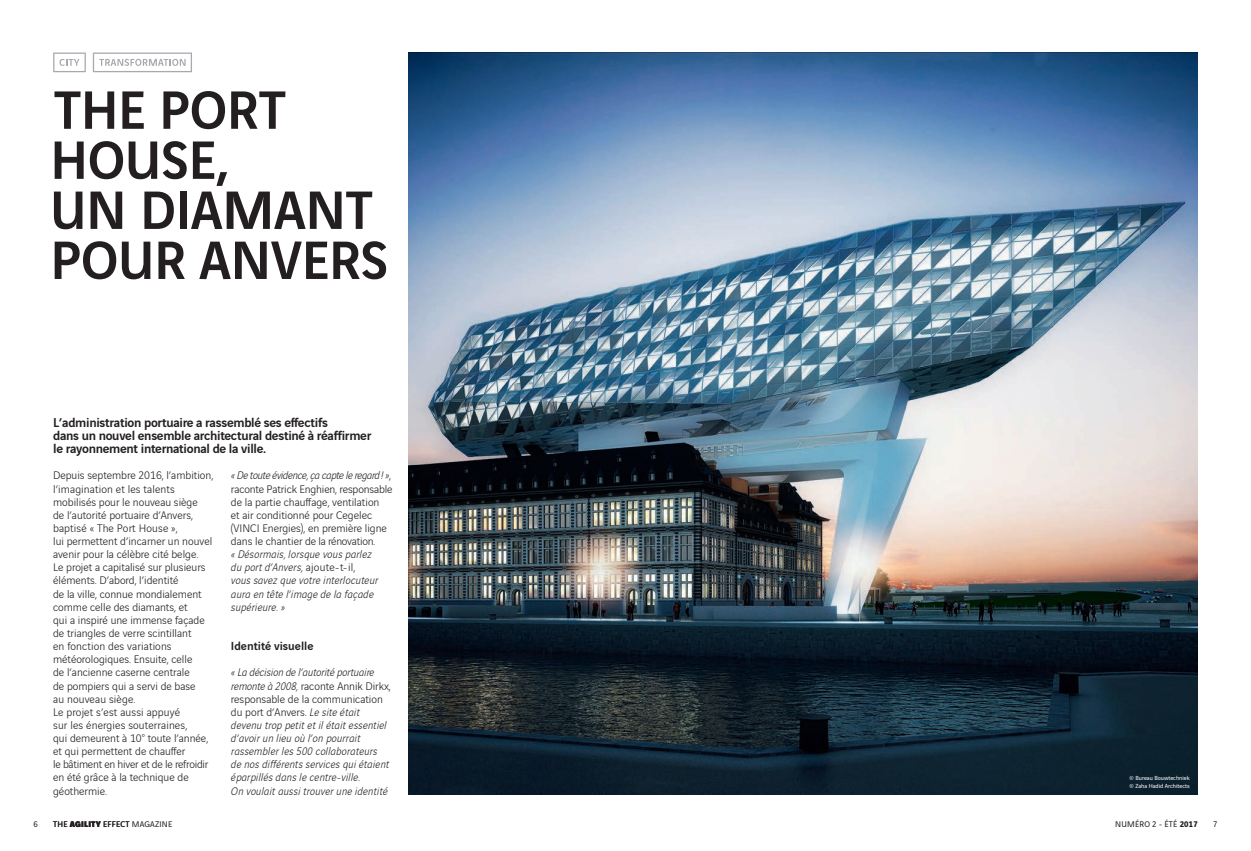
<style>
.page{position:relative;width:1251px;height:851px;background:#fff}
.page>*{position:absolute;margin:0;border:0;box-sizing:border-box;transform-origin:0 0}
.t1{font:500 57.5px/50px "Vinci Sans";letter-spacing:-.005em;color:#231f20}
.t2{font:500 13.75px/13.1px "Vinci Sans";letter-spacing:-.02em;color:#231f20}
.t3{font:500 12.5px "Vinci Sans";color:#231f20}
.t4{font:300 11.75px/13.1px "Vinci Sans";color:#231f20}
.t5{font:italic 300 11.75px/13.1px "Vinci Sans";letter-spacing:.02em;color:#231f20}
.t6{font:8.75px "Vinci Sans";letter-spacing:.02em;color:#231f20}
.t7{font:6.25px/7.5px "Vinci Sans";color:#fff}
.s1{font-style:italic}
.s2{font-style:normal}
.s3{font-weight:900}
.s4{font-weight:700}
</style>
<div class="page">
<svg style="left:53px;top:53px;width:33px;height:19px"></svg>
<svg style="left:93px;top:53px;width:99px;height:19px"></svg>
<img style="left:409px;top:53px;width:789px;height:741px">
<h1 class="t1" style="left:50px;top:80px;width:340px">THE PORT<br>HOUSE,<br>UN DIAMANT<br>POUR ANVERS</h1>
<p class="t2" style="left:53px;top:414px;width:320px">L’administration portuaire a rassemblé ses effectifs<br>dans un nouvel ensemble architectural destiné à réaffirmer le rayonnement international de la ville.</p>
<p class="t4" style="left:53px;top:468px;width:162px">Depuis septembre 2016, l’ambition, l’imagination et les talents mobilisés pour le nouveau siège<br>de l’autorité portuaire d’Anvers, baptisé « The Port House »,<br>lui permettent d’incarner un nouvel avenir pour la célèbre cité belge.<br>Le projet a capitalisé sur plusieurs éléments. D’abord, l’identité<br>de la ville, connue mondialement comme celle des diamants, et<br>qui a inspiré une immense façade de triangles de verre scintillant<br>en fonction des variations météorologiques. Ensuite, celle<br>de l’ancienne caserne centrale<br>de pompiers qui a servi de base<br>au nouveau siège.<br>Le projet s’est aussi appuyé<br>sur les énergies souterraines,<br>qui demeurent à 10° toute l’année, et qui permettent de chauffer<br>le bâtiment en hiver et de le refroidir en été grâce à la technique de géothermie.</p>
<p class="t4" style="left:231px;top:468px;width:163px"><span class="s1">« De toute évidence, ça capte le regard! »</span>, raconte Patrick Enghien, responsable de la partie chauffage, ventilation<br>et air conditionné pour Cegelec (VINCI Energies), en première ligne dans le chantier de la rénovation.</p>
<p class="t5" style="left:231px;top:546px;width:149px">« Désormais, lorsque vous parlez du port d’Anvers, <span class="s2">ajoute-t-il,<br></span>vous savez que votre interlocuteur aura en tête l’image de la façade supérieure. »</p>
<p class="t3" style="left:231px;top:636px;width:84px">Identité visuelle</p>
<p class="t5" style="left:231px;top:665px;width:161px">« La décision de l’autorité portuaire remonte à 2008, <span class="s2">raconte Annik Dirkx, responsable de la communication du port d’Anvers.</span> Le site était devenu trop petit et il était essentiel d’avoir un lieu où l’on pourrait rassembler les 500 collaborateurs<br>de nos différents services qui étaient éparpillés dans le centre-ville.<br>On voulait aussi trouver une identité</p>
<p class="t7" style="left:1129px;top:773px;width:62px">© Bureau Bouwtechniek © Zaha Hadid Architects</p>
<p class="t6" style="left:53px;top:818px;width:121px">THE <span class="s3">AGILITY</span> EFFECT MAGAZINE</p>
<p class="t6" style="left:1115px;top:818px;width:84px">NUMÉRO 2 - ÉTÉ <span class="s4">2017</span></p>
<p class="t6" style="left:34px;top:818px;width:6px">6</p>
<p class="t6" style="left:1213px;top:818px;width:6px">7</p>
</div>
